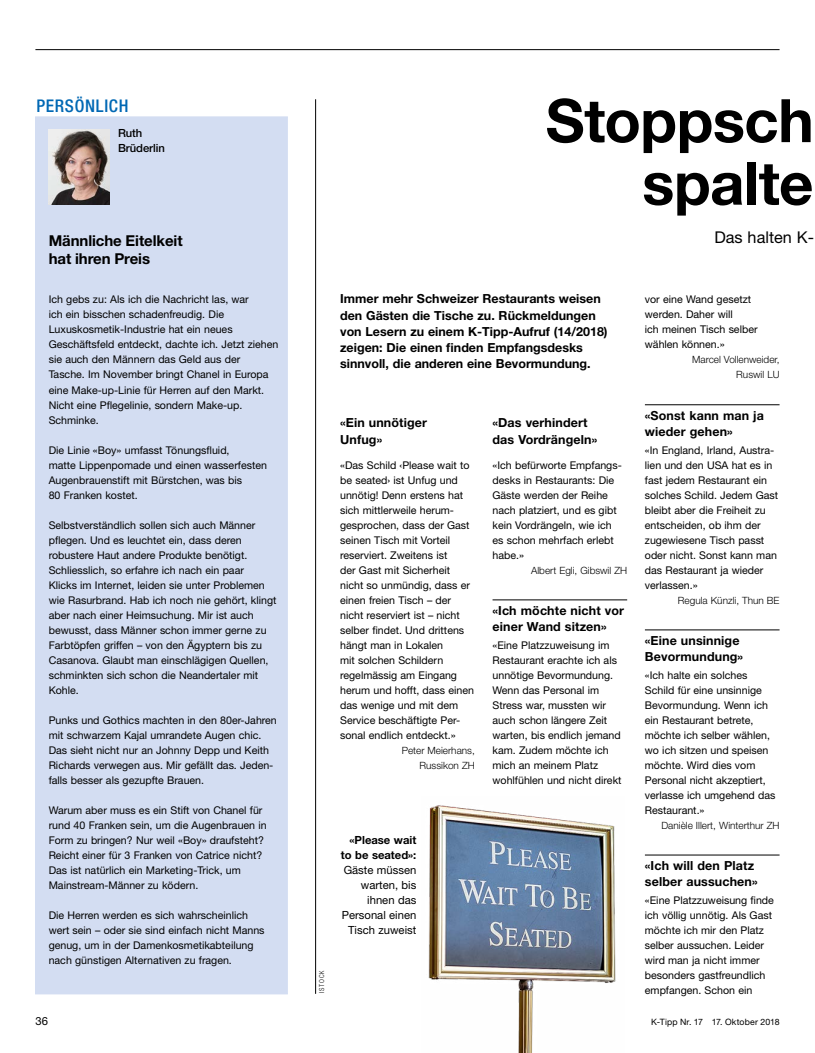
<style>
.page{position:relative;width:815px;height:1053px;background:#fff}
.page>*{position:absolute;margin:0;border:0;box-sizing:border-box;transform-origin:0 0}
.t1{font:700 60px/62.5px "Helvetica Neue LT Std";letter-spacing:-.01em;color:#000;text-align:right}
.t2{font:500 condensed 17.5px "Helvetica Neue LT Std";letter-spacing:.04em;color:#0068b4}
.t3{font:16.25px "Helvetica Neue LT Std";color:#000}
.t4{font:700 15px/17.5px "Helvetica Neue LT Std";letter-spacing:-.005em;color:#000}
.t5{font:700 12.5px/16.2px "Helvetica Neue LT Std";color:#000}
.t6{font:11.25px/15px "Helvetica Neue LT Std";color:#000;text-align:right}
.t7{font:700 11.25px/15px "Helvetica Neue LT Std";color:#000;text-align:right}
.t8{font:500 11.25px/15px "Helvetica Neue LT Std";letter-spacing:-.005em;color:#000}
.t9{font:10.62px/15px "Helvetica Neue LT Std";color:#000}
.t10{font:300 10px/15px "Helvetica Neue LT Std";color:#000;text-align:right}
.t11{font:8.75px "Helvetica Neue LT Std";letter-spacing:.015em;color:#000}
.t12{font:300 condensed 6.88px "Helvetica Neue LT Std";letter-spacing:.115em;color:#000}
</style>
<div class="page">
<hr style="left:35px;top:49px;width:745px;height:1px;background:#000">
<img style="left:428px;top:805px;width:188px;height:247px">
<hr style="left:493px;top:599px;width:134px;height:1px;background:#000">
<hr style="left:645px;top:404px;width:135px;height:1px;background:#000">
<hr style="left:645px;top:629px;width:135px;height:1px;background:#000">
<hr style="left:645px;top:854px;width:135px;height:1px;background:#000">
<div style="left:36px;top:117px;width:251px;height:876px;background:#d3ddf2"></div>
<div style="left:35px;top:116px;width:253px;height:878px;border:1px solid #d3ddf2"></div>
<hr style="left:315px;top:99px;width:1px;height:894px;background:#000">
<img style="left:49px;top:129px;width:60px;height:75px">
<h2 class="t2" style="left:37px;top:95px;width:93px">PERSÖNLICH</h2>
<p class="t8" style="left:118px;top:126px;width:48px">Ruth<br>Brüderlin</p>
<h3 class="t4" style="left:49px;top:232px;width:135px">Männliche Eitelkeit hat ihren Preis</h3>
<p class="t9" style="left:49px;top:292px;width:231px">Ich gebs zu: Als ich die Nachricht las, war<br>ich ein bisschen schadenfreudig. Die Luxuskosmetik-Industrie hat ein neues Geschäftsfeld entdeckt, dachte ich. Jetzt ziehen sie auch den Männern das Geld aus der Tasche. Im November bringt Chanel in Europa eine Make-up-Linie für Herren auf den Markt.<br>Nicht eine Pflegelinie, sondern Make-up.<br>Schminke.</p>
<p class="t9" style="left:49px;top:442px;width:220px">Die Linie «Boy» umfasst Tönungsfluid,<br>matte Lippenpomade und einen wasserfesten Augenbrauenstift mit Bürstchen, was bis<br>80 Franken kostet.</p>
<p class="t9" style="left:49px;top:517px;width:229px">Selbstverständlich sollen sich auch Männer pflegen. Und es leuchtet ein, dass deren robustere Haut andere Produkte benötigt.<br>Schliesslich, so erfahre ich nach ein paar<br>Klicks im Internet, leiden sie unter Problemen wie Rasurbrand. Hab ich noch nie gehört, klingt aber nach einer Heimsuchung. Mir ist auch bewusst, dass Männer schon immer gerne zu Farbtöpfen griffen – von den Ägyptern bis zu Casanova. Glaubt man einschlägigen Quellen, schminkten sich schon die Neandertaler mit Kohle.</p>
<p class="t9" style="left:49px;top:712px;width:230px">Punks und Gothics machten in den 80er-Jahren mit schwarzem Kajal umrandete Augen chic.<br>Das sieht nicht nur an Johnny Depp und Keith Richards verwegen aus. Mir gefällt das. Jeden&shy;falls besser als gezupfte Brauen.</p>
<p class="t9" style="left:49px;top:802px;width:220px">Warum aber muss es ein Stift von Chanel für rund 40 Franken sein, um die Augenbrauen in Form zu bringen? Nur weil «Boy» draufsteht?<br>Reicht einer für 3 Franken von Catrice nicht?<br>Das ist natürlich ein Marketing-Trick, um Mainstream-Männer zu ködern.</p>
<p class="t9" style="left:49px;top:907px;width:217px">Die Herren werden es sich wahrscheinlich wert sein – oder sie sind einfach nicht Manns genug, um in der Damenkosmetikabteilung nach günstigen Alternativen zu fragen.</p>
<h1 class="t1" style="left:546px;top:88px;width:270px">Stoppsch spalte</h1>
<h3 class="t3" style="left:714px;top:227px;width:101px">Das halten K-</h3>
<p class="t5" style="left:340px;top:290px;width:269px">Immer mehr Schweizer Restaurants weisen den Gästen die Tische zu. Rückmeldungen von Lesern zu einem K-Tipp-Aufruf (14/2018) zeigen: Die einen finden Empfangsdesks sinnvoll, die anderen eine Bevormundung.</p>
<p class="t5" style="left:340px;top:414px;width:88px">«Ein unnötiger<br>Unfug»</p>
<p class="t9" style="left:340px;top:457px;width:135px">«Das Schild ‹Please wait to be seated› ist Unfug und unnötig! Denn erstens hat sich mittlerweile herum&shy;gesprochen, dass der Gast seinen Tisch mit Vorteil reserviert. Zweitens ist<br>der Gast mit Sicherheit nicht so unmündig, dass er einen freien Tisch – der nicht reserviert ist – nicht selber findet. Und drittens hängt man in Lokalen<br>mit solchen Schildern regelmässig am Eingang herum und hofft, dass einen das wenige und mit dem<br>Service beschäftigte Per&shy;sonal endlich entdeckt.»</p>
<p class="t10" style="left:402px;top:742px;width:75px">Peter Meierhans,<br>Russikon ZH</p>
<p class="t5" style="left:493px;top:414px;width:106px">«Das verhindert das Vordrängeln»</p>
<p class="t9" style="left:493px;top:457px;width:131px">«Ich befürworte Empfangs&shy;desks in Restaurants: Die<br>Gäste werden der Reihe nach platziert, und es gibt kein Vordrängeln, wie ich es schon mehrfach erlebt habe.»</p>
<p class="t10" style="left:531px;top:562px;width:98px">Albert Egli, Gibswil ZH</p>
<p class="t5" style="left:493px;top:601px;width:133px">«Ich möchte nicht vor einer Wand sitzen»</p>
<p class="t9" style="left:493px;top:637px;width:131px">«Eine Platzzuweisung im<br>Restaurant erachte ich als unnötige Bevormundung.<br>Wenn das Personal im<br>Stress war, mussten wir auch schon längere Zeit warten, bis endlich jemand kam. Zudem möchte ich mich an meinem Platz wohlfühlen und nicht direkt</p>
<p class="t12" style="left:318px;top:992px;width:24px;rotate:-90deg">ISTOCK</p>
<p class="t7" style="left:341px;top:831px;width:77px">«Please wait to be seated»:</p>
<p class="t6" style="left:342px;top:862px;width:76px">Gäste müssen warten, bis ihnen das<br>Personal einen<br>Tisch zuweist</p>
<p class="t9" style="left:645px;top:292px;width:114px">vor eine Wand gesetzt werden. Daher will<br>ich meinen Tisch selber wählen können.»</p>
<p class="t10" style="left:692px;top:352px;width:89px">Marcel Vollenweider,<br>Ruswil LU</p>
<p class="t5" style="left:645px;top:406px;width:121px">«Sonst kann man ja wieder gehen»</p>
<p class="t9" style="left:645px;top:442px;width:135px">«In England, Irland, Austra&shy;lien und den USA hat es in fast jedem Restaurant ein solches Schild. Jedem Gast bleibt aber die Freiheit zu entscheiden, ob ihm der zugewiesene Tisch passt oder nicht. Sonst kann man das Restaurant ja wieder verlassen.»</p>
<p class="t10" style="left:678px;top:592px;width:103px">Regula Künzli, Thun BE</p>
<p class="t5" style="left:645px;top:631px;width:100px">«Eine unsinnige<br>Bevormundung»</p>
<p class="t9" style="left:645px;top:667px;width:132px">«Ich halte ein solches<br>Schild für eine unsinnige<br>Bevormundung. Wenn ich ein Restaurant betrete, möchte ich selber wählen, wo ich sitzen und speisen möchte. Wird dies vom<br>Personal nicht akzeptiert, verlasse ich umgehend das<br>Restaurant.»</p>
<p class="t10" style="left:661px;top:817px;width:120px">Danièle Illert, Winterthur ZH</p>
<p class="t5" style="left:645px;top:856px;width:114px">«Ich will den Platz selber aussuchen»</p>
<p class="t9" style="left:645px;top:892px;width:131px">«Eine Platzzuweisung finde ich völlig unnötig. Als Gast möchte ich mir den Platz selber aussuchen. Leider wird man ja nicht immer besonders gastfreundlich empfangen. Schon ein</p>
<p class="t6" style="left:35px;top:1012px;width:14px">36</p>
<p class="t11" style="left:651px;top:1016px;width:130px">K-Tipp Nr. 17 17. Oktober 2018</p>
</div>
